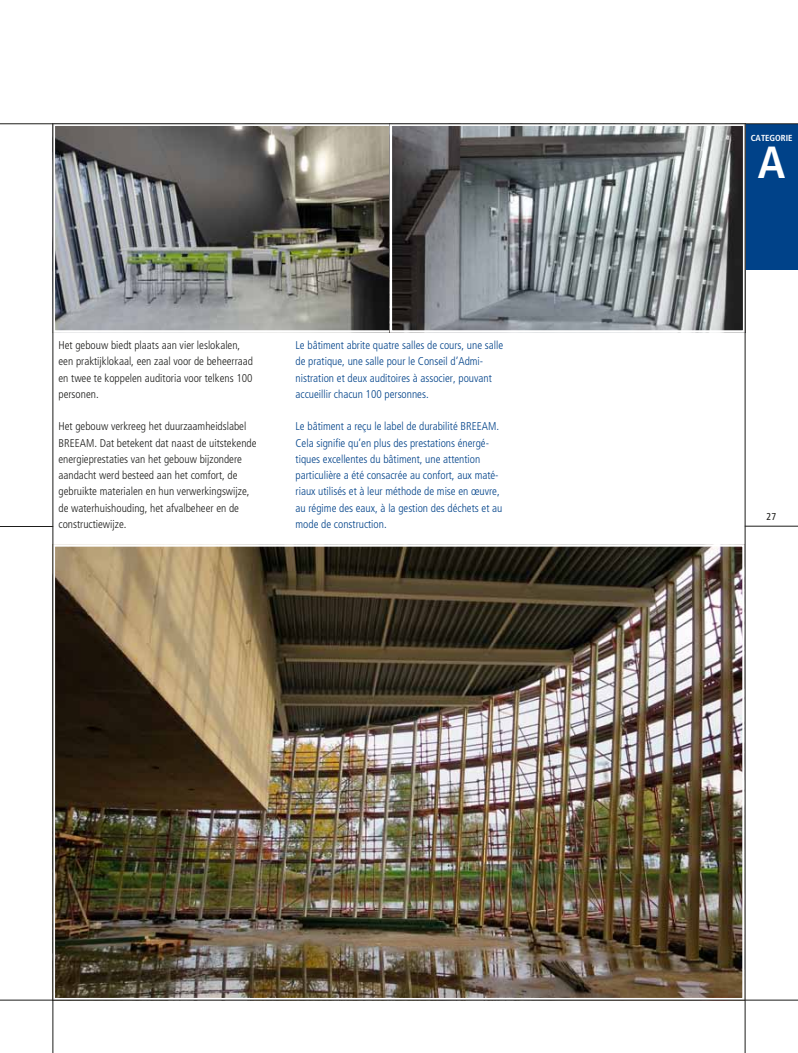
<style>
.page{position:relative;width:798px;height:1053px;background:#fff}
.page>*{position:absolute;margin:0;border:0;box-sizing:border-box;transform-origin:0 0}
.t1{font:700 condensed 45px "Frutiger";color:#fff}
.t2{font:300 condensed 11.25px/16.2px "Frutiger";color:#004289}
.t3{font:300 condensed 11.25px/16.2px "Frutiger";color:#1d1d1b}
.t4{font:condensed 10px "Frutiger";color:#1d1d1b}
.t5{font:700 condensed 8.75px "Frutiger";color:#fff}
</style>
<div class="page">
<div style="left:744px;top:124px;width:53px;height:145px;background:#004289"></div>
<img style="left:56px;top:126px;width:333px;height:204px">
<div style="left:53px;top:123px;width:355px;height:210px;border:2px solid #fff"></div>
<img style="left:392px;top:126px;width:350px;height:204px">
<div style="left:389px;top:123px;width:356px;height:210px;border:2px solid #fff"></div>
<img style="left:56px;top:547px;width:685px;height:450px">
<hr style="left:0;top:526px;width:53px;height:1px;background:#1d1d1b">
<hr style="left:0;top:123px;width:797px;height:1px;background:#1d1d1b">
<hr style="left:744px;top:526px;width:53px;height:1px;background:#1d1d1b">
<hr style="left:0;top:999px;width:797px;height:1px;background:#1d1d1b">
<hr style="left:53px;top:124px;width:1px;height:928px;background:#1d1d1b">
<hr style="left:744px;top:124px;width:1px;height:928px;background:#1d1d1b">
<p class="t3" style="left:58px;top:337px;width:196px">Het gebouw biedt plaats aan vier leslokalen, een praktijklokaal, een zaal voor de beheerraad en twee te koppelen auditoria voor telkens 100 personen.</p>
<p class="t3" style="left:58px;top:418px;width:199px">Het gebouw verkreeg het duurzaamheidslabel BREEAM. Dat betekent dat naast de uitstekende energieprestaties van het gebouw bijzondere aandacht werd besteed aan het comfort, de gebruikte materialen en hun verwerkingswijze, de waterhuishouding, het afvalbeheer en de constructiewijze.</p>
<p class="t2" style="left:295px;top:337px;width:209px">Le bâtiment abrite quatre salles de cours, une salle de pratique, une salle pour le Conseil d’Admi&shy;nistration et deux auditoires à associer, pouvant accueillir chacun 100 personnes.</p>
<p class="t2" style="left:295px;top:418px;width:208px">Le bâtiment a reçu le label de durabilité BREEAM.<br>Cela signifie qu’en plus des prestations énergé&shy;tiques excellentes du bâtiment, une attention particulière a été consacrée au confort, aux maté&shy;riaux utilisés et à leur méthode de mise en œuvre, au régime des eaux, à la gestion des déchets et au mode de construction.</p>
<p class="t5" style="left:750px;top:132px;width:43px">CATEGORIE</p>
<h1 class="t1" style="left:757px;top:136px;width:29px">A</h1>
<p class="t4" style="left:766px;top:510px;width:11px">27</p>
</div>
